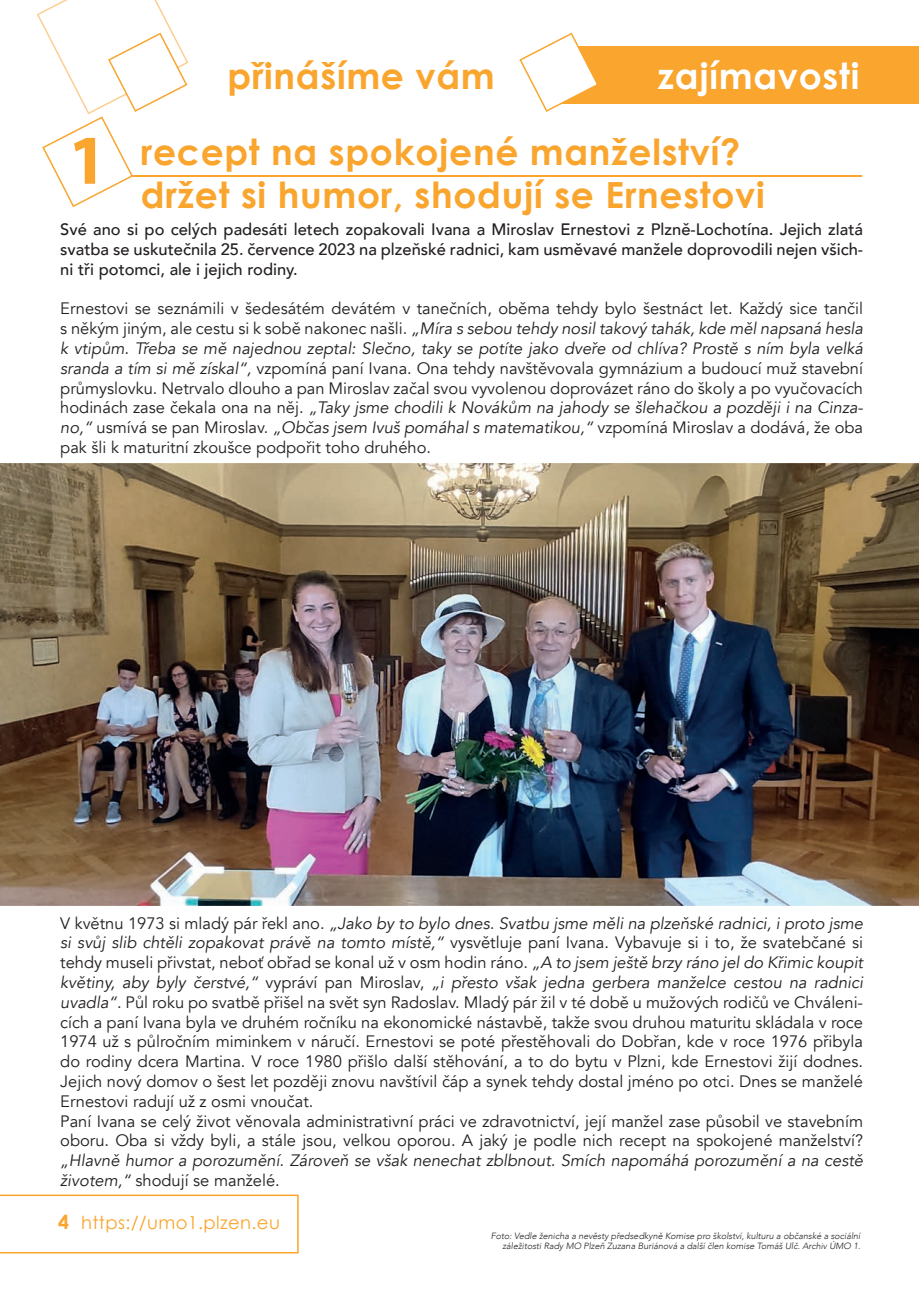
<style>
.page{position:relative;width:919px;height:1289px;background:#fff}
.page>*{position:absolute;margin:0;border:0;box-sizing:border-box;transform-origin:0 0}
.t1{font:700 36px/43.2px "Century Gothic";letter-spacing:.02em;color:#f9a52e}
.t2{font:700 36px "Century Gothic";letter-spacing:.02em;color:#fff}
.t3{font:18px "Century Gothic";letter-spacing:.02em;color:#f9a52e}
.t4{font:16.5px/19.8px "Avenir";color:#231f20;text-align:justify}
.t5{font:500 16.5px/19.8px "Avenir";color:#231f20;text-align:justify}
.t6{font:italic 16.5px/19.8px "Avenir";color:#231f20}
.t7{font:italic 300 9px/10.8px "Avenir";color:#231f20;text-align:right}
.s1{font-family:"Myriad Pro";font-size:70.5px}
.s2{font-style:italic}
.s3{font-style:normal}
.s4{font-weight:700;font-size:19.5px}
</style>
<div class="page">
<hr style="left:132px;top:175px;width:729px;height:2px;background:#f9a52e">
<svg style="left:0;top:1194px;width:298px;height:59px"></svg>
<div style="left:551px;top:47px;width:367px;height:57px;background:#f9a52e"></div>
<svg style="left:519px;top:33px;width:79px;height:79px"></svg>
<svg style="left:37px;top:0;width:151px;height:207px"></svg>
<img style="left:0;top:464px;width:918px;height:441px">
<h1 class="t1" style="left:227px;top:53px;width:269px">přinášíme vám</h1>
<h1 class="t2" style="left:657px;top:48px;width:203px">zajímavosti</h1>
<h1 class="t1" style="left:141px;top:129px;width:625px;text-indent:-73px"><span class="s1">1</span> recept na spokojené manželství? držet si humor, shodují se Ernestovi</h1>
<p class="t5" style="left:60px;top:219px;width:804px">Své ano si po celých padesáti letech zopakovali Ivana a Miroslav Ernestovi z Plzně-Lochotína. Jejich zlatá svatba se uskutečnila 25. července 2023 na plzeňské radnici, kam usměvavé manžele doprovodili nejen všich&shy;ni tři potomci, ale i jejich rodiny.</p>
<p class="t4" style="left:60px;top:299px;width:804px">Ernestovi se seznámili v šedesátém devátém v tanečních, oběma tehdy bylo šestnáct let. Každý sice tančil s někým jiným, ale cestu si k sobě nakonec našli. <span class="s2">„Míra s sebou tehdy nosil takový tahák, kde měl napsaná hesla k vtipům. Třeba se mě najednou zeptal: Slečno, taky se potíte jako dveře od chlíva? Prostě s ním byla velká sranda a tím si mě získal“,</span> vzpomíná paní Ivana. Ona tehdy navštěvovala gymnázium a budoucí muž stavební průmyslovku. Netrvalo dlouho a pan Miroslav začal svou vyvolenou doprovázet ráno do školy a po vyučovacích hodinách zase čekala ona na něj. <span class="s2">„Taky jsme chodili k Novákům na jahody se šlehačkou a později i na Cinza&shy;no,“</span> usmívá se pan Miroslav. <span class="s2">„Občas jsem Ivuš pomáhal s matematikou,“</span> vzpomíná Miroslav a dodává, že oba pak šli k maturitní zkoušce podpořit toho druhého.</p>
<p class="t4" style="left:60px;top:913px;width:804px;text-align:left">V květnu 1973 si mladý pár řekl ano. <span class="s2">„Jako by to bylo dnes. Svatbu jsme měli na plzeňské radnici, i proto jsme si svůj slib chtěli zopakovat právě na tomto místě,“</span> vysvětluje paní Ivana. Vybavuje si i to, že svatebčané si tehdy museli přivstat, neboť obřad se konal už v osm hodin ráno. <span class="s2">„A to jsem ještě brzy ráno jel do Křimic koupit květiny, aby byly čerstvé,“</span> vypráví pan Miroslav, <span class="s2">„i přesto však jedna gerbera manželce cestou na radnici uvadla“</span>. Půl roku po svatbě přišel na svět syn Radoslav. Mladý pár žil v té době u mužových rodičů ve Chváleni&shy;cích a paní Ivana byla ve druhém ročníku na ekonomické nástavbě, takže svou druhou maturitu skládala v roce 1974 už s půlročním miminkem v náručí. Ernestovi se poté přestěhovali do Dobřan, kde v roce 1976 přibyla do rodiny dcera Martina. V roce 1980 přišlo další stěhování, a to do bytu v Plzni, kde Ernestovi žijí dodnes.<br>Jejich nový domov o šest let později znovu navštívil čáp a synek tehdy dostal jméno po otci. Dnes se manželé Ernestovi radují už z osmi vnoučat.<br>Paní Ivana se celý život věnovala administrativní práci ve zdravotnictví, její manžel zase působil ve stavebním oboru. Oba si vždy byli, a stále jsou, velkou oporou. A jaký je podle nich recept na spokojené manželství?</p>
<p class="t6" style="left:60px;top:1150px;width:804px">„Hlavně humor a porozumění. Zároveň se však nenechat zblbnout. Smích napomáhá porozumění a na cestě životem,“ <span class="s3">shodují se manželé.</span></p>
<p class="t3" style="left:58px;top:1210px;width:223px"><span class="s4">4</span> https://umo1.plzen.eu</p>
<p class="t7" style="left:490px;top:1230px;width:371px">Foto: Vedle ženicha a nevěsty předsedkyně Komise pro školství, kulturu a občanské a sociální záležitosti Rady MO Plzeň Zuzana Buriánová a další člen komise Tomáš Ulč. Archiv ÚMO 1.</p>
</div>
